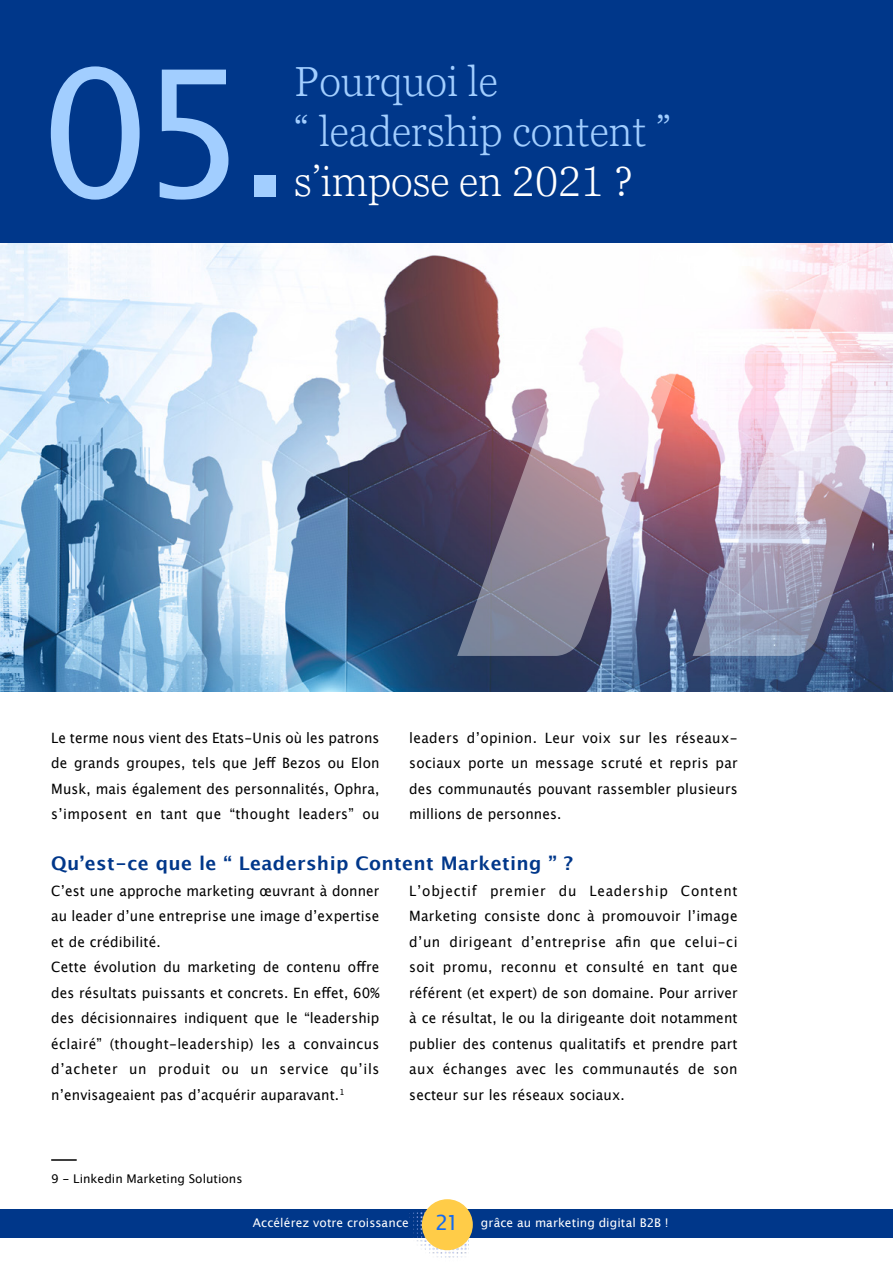
<style>
.page{position:relative;width:893px;height:1263px;background:#fff}
.page>*{position:absolute;margin:0;border:0;box-sizing:border-box;transform-origin:0 0}
.t1{font:175.5px "Lucida Sans";color:#a2ceff}
.t2{font:300 42px/50.4px "Georgia Pro";color:#a2ceff}
.t3{font:300 42px "Georgia Pro";color:#fff}
.t4{font:21px "Lucida Sans";color:#136af0}
.t5{font:700 18.75px "Lucida Grande";letter-spacing:.02em;color:#00378a}
.t6{font:14.25px/25.5px "Lucida Grande";letter-spacing:.01em;color:#000;text-align:justify;scale:.95 1}
.t7{font:12px "Lucida Sans";letter-spacing:.01em;color:#fff}
.t8{font:12px "Lucida Grande";color:#000}
</style>
<div class="page">
<div style="left:0;top:1209px;width:893px;height:29px;background:#00378a"></div>
<img style="left:409px;top:1211px;width:59px;height:47px">
<div style="left:422px;top:1199px;width:51px;height:51px;background:#ffcc48;border-radius:50%"></div>
<hr style="left:51px;top:1159px;width:26px;height:2px;background:#000">
<img style="left:0;top:242px;width:893px;height:449px">
<svg style="left:457px;top:242px;width:236px;height:414px"></svg>
<svg style="left:693px;top:242px;width:200px;height:414px"></svg>
<div style="left:0;top:0;width:893px;height:242px;background:#00378a"></div>
<div style="left:254px;top:175px;width:21px;height:21px;background:#a2ceff"></div>
<h1 class="t1" style="left:40px;top:34px;width:211px">05</h1>
<h2 class="t2" style="left:294px;top:58px;width:378px">Pourquoi le<br>“ leadership content ”</h2>
<h2 class="t3" style="left:294px;top:158px;width:340px">s’impose en 2021 ?</h2>
<p class="t6" style="left:409px;top:725px;width:347px">leaders d’opinion. Leur voix sur les réseaux&shy;sociaux porte un message scruté et repris par des communautés pouvant rassembler plusieurs millions de personnes.</p>
<h3 class="t5" style="left:51px;top:848px;width:524px">Qu’est-ce que le “ Leadership Content Marketing ” ?</h3>
<p class="t6" style="left:51px;top:878px;width:347px;text-align:left">C’est une approche marketing œuvrant à donner au leader d’une entreprise une image d’expertise et de crédibilité.<br>Cette évolution du marketing de contenu offre des résultats puissants et concrets. En effet, 60% des décisionnaires indiquent que le “leadership éclairé” (thought-leadership) les a convaincus d’acheter un produit ou un service qu’ils n’envisageaient pas d’acquérir auparavant.<sup>1</sup></p>
<p class="t6" style="left:409px;top:878px;width:347px">L’objectif premier du Leadership Content Marketing consiste donc à promouvoir l’image d’un dirigeant d’entreprise afin que celui-ci soit promu, reconnu et consulté en tant que référent (et expert) de son domaine. Pour arriver à ce résultat, le ou la dirigeante doit notamment publier des contenus qualitatifs et prendre part aux échanges avec les communautés de son secteur sur les réseaux sociaux.</p>
<p class="t6" style="left:51px;top:725px;width:347px">Le terme nous vient des Etats-Unis où les patrons de grands groupes, tels que Jeff Bezos ou Elon Musk, mais également des personnalités, Ophra, s’imposent en tant que “thought leaders” ou</p>
<p class="t8" style="left:51px;top:1172px;width:193px">9 - Linkedin Marketing Solutions</p>
<h3 class="t4" style="left:435px;top:1211px;width:26px">21</h3>
<p class="t7" style="left:253px;top:1216px;width:157px">Accélérez votre croissance</p>
<p class="t7" style="left:481px;top:1216px;width:189px">grâce au marketing digital B2B !</p>
</div>
